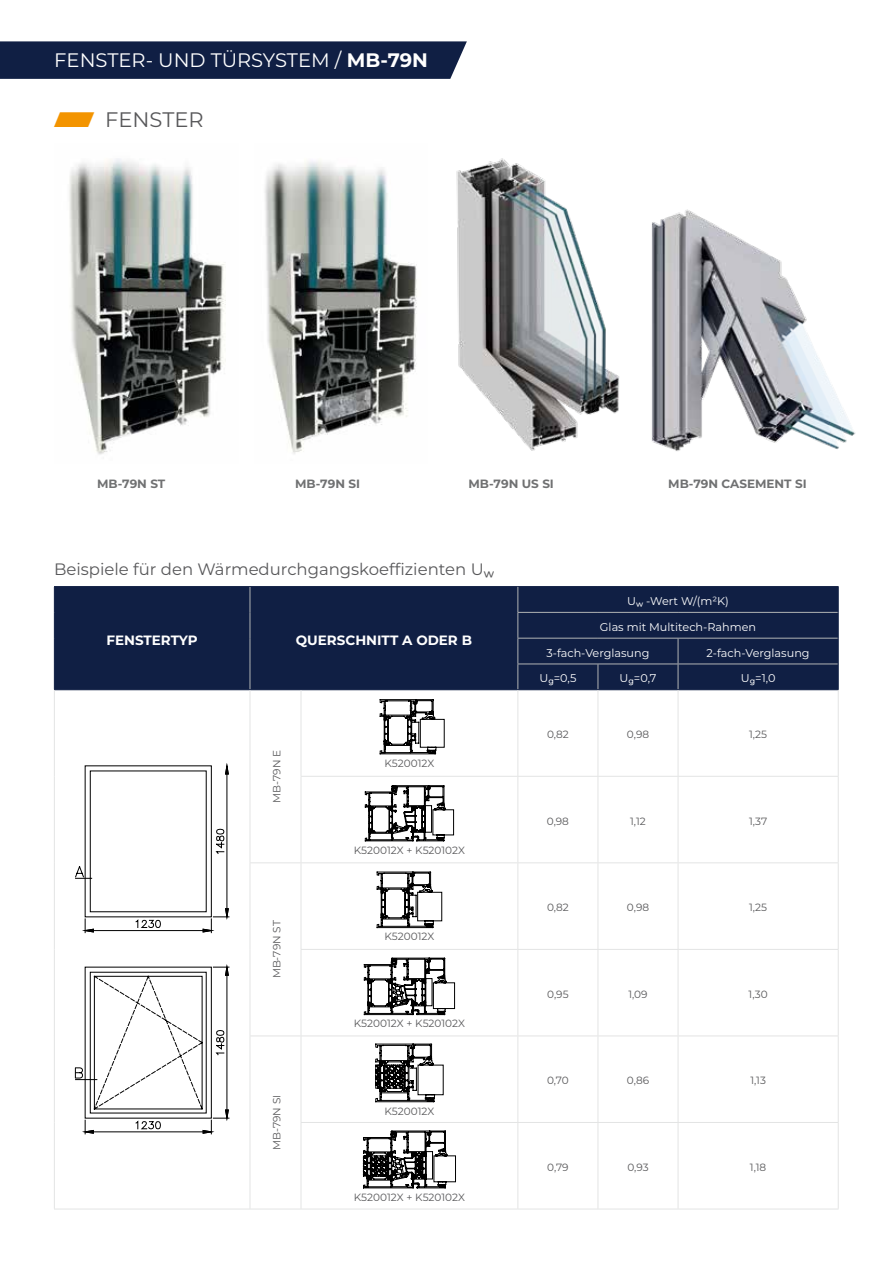
<style>
.page{position:relative;width:893px;height:1263px;background:#fff}
.page>*{position:absolute;margin:0;border:0;box-sizing:border-box;transform-origin:0 0}
.t1{font:21px "Montserrat Alu";color:#58585a}
.t2{font:19.5px "Montserrat Alu";color:#fff}
.t3{font:16.5px "Montserrat Alu";color:#58585a}
.t4{font:700 13.5px "Montserrat Alu";color:#fff}
.t5{font:700 12px "Montserrat Alu";color:#707172}
.t6{font:11.25px "Montserrat Alu";color:#fff}
.t7{font:10.5px "Montserrat Alu";color:#58585a}
.s1{font-weight:700}
.s2{color:#f39400}
</style>
<div class="page">
<div style="left:55px;top:587px;width:783px;height:102px;background:#101f44"></div>
<hr style="left:54px;top:586px;width:196px;height:1px;background:#101f44">
<hr style="left:250px;top:586px;width:51px;height:1px;background:#101f44">
<hr style="left:301px;top:586px;width:217px;height:1px;background:#101f44">
<svg style="left:54px;top:587px;width:1px;height:102px"></svg>
<svg style="left:250px;top:587px;width:1px;height:102px"></svg>
<hr style="left:518px;top:586px;width:80px;height:1px;background:#101f44">
<hr style="left:598px;top:586px;width:80px;height:1px;background:#101f44">
<hr style="left:678px;top:586px;width:161px;height:1px;background:#101f44">
<hr style="left:517px;top:612px;width:81px;height:1px;background:#b1b3b4">
<hr style="left:598px;top:612px;width:80px;height:1px;background:#b1b3b4">
<hr style="left:678px;top:612px;width:160px;height:1px;background:#b1b3b4">
<hr style="left:517px;top:638px;width:81px;height:1px;background:#b1b3b4">
<hr style="left:598px;top:638px;width:80px;height:1px;background:#b1b3b4">
<hr style="left:678px;top:638px;width:160px;height:1px;background:#b1b3b4">
<hr style="left:517px;top:664px;width:81px;height:1px;background:#b1b3b4">
<svg style="left:517px;top:587px;width:1px;height:102px"></svg>
<hr style="left:598px;top:664px;width:80px;height:1px;background:#b1b3b4">
<svg style="left:598px;top:664px;width:1px;height:25px"></svg>
<hr style="left:678px;top:664px;width:160px;height:1px;background:#b1b3b4">
<svg style="left:678px;top:638px;width:1px;height:51px"></svg>
<hr style="left:54px;top:689px;width:196px;height:1px;background:#101f44">
<hr style="left:54px;top:690px;width:1px;height:86px;background:#e3e4e4">
<hr style="left:54px;top:776px;width:1px;height:87px;background:#e3e4e4">
<hr style="left:54px;top:863px;width:1px;height:86px;background:#e3e4e4">
<hr style="left:54px;top:949px;width:1px;height:87px;background:#e3e4e4">
<hr style="left:54px;top:1036px;width:1px;height:86px;background:#e3e4e4">
<hr style="left:54px;top:1122px;width:1px;height:87px;background:#e3e4e4">
<hr style="left:54px;top:1209px;width:196px;height:1px;background:#e3e4e4">
<hr style="left:250px;top:689px;width:51px;height:1px;background:#101f44">
<hr style="left:250px;top:690px;width:1px;height:86px;background:#e3e4e4">
<hr style="left:250px;top:776px;width:1px;height:86px;background:#e3e4e4">
<hr style="left:301px;top:689px;width:217px;height:1px;background:#101f44">
<hr style="left:518px;top:689px;width:80px;height:1px;background:#101f44">
<hr style="left:598px;top:689px;width:80px;height:1px;background:#101f44">
<hr style="left:678px;top:689px;width:161px;height:1px;background:#101f44">
<hr style="left:301px;top:690px;width:1px;height:86px;background:#e3e4e4">
<hr style="left:517px;top:690px;width:1px;height:86px;background:#e3e4e4">
<hr style="left:598px;top:690px;width:1px;height:86px;background:#e3e4e4">
<hr style="left:678px;top:690px;width:1px;height:86px;background:#e3e4e4">
<hr style="left:838px;top:690px;width:1px;height:86px;background:#e3e4e4">
<hr style="left:301px;top:776px;width:217px;height:1px;background:#e3e4e4">
<hr style="left:301px;top:777px;width:1px;height:85px;background:#e3e4e4">
<hr style="left:518px;top:776px;width:80px;height:1px;background:#e3e4e4">
<hr style="left:517px;top:777px;width:1px;height:85px;background:#e3e4e4">
<hr style="left:598px;top:776px;width:80px;height:1px;background:#e3e4e4">
<hr style="left:598px;top:777px;width:1px;height:85px;background:#e3e4e4">
<hr style="left:678px;top:776px;width:161px;height:1px;background:#e3e4e4">
<hr style="left:678px;top:777px;width:1px;height:85px;background:#e3e4e4">
<hr style="left:838px;top:777px;width:1px;height:85px;background:#e3e4e4">
<hr style="left:250px;top:862px;width:51px;height:1px;background:#e3e4e4">
<hr style="left:250px;top:863px;width:1px;height:86px;background:#e3e4e4">
<hr style="left:250px;top:949px;width:1px;height:86px;background:#e3e4e4">
<hr style="left:250px;top:1036px;width:1px;height:86px;background:#e3e4e4">
<hr style="left:250px;top:1122px;width:1px;height:87px;background:#e3e4e4">
<hr style="left:301px;top:862px;width:217px;height:1px;background:#e3e4e4">
<hr style="left:301px;top:863px;width:1px;height:86px;background:#e3e4e4">
<hr style="left:518px;top:862px;width:80px;height:1px;background:#e3e4e4">
<hr style="left:517px;top:863px;width:1px;height:86px;background:#e3e4e4">
<hr style="left:598px;top:862px;width:80px;height:1px;background:#e3e4e4">
<hr style="left:598px;top:863px;width:1px;height:86px;background:#e3e4e4">
<hr style="left:678px;top:862px;width:161px;height:1px;background:#e3e4e4">
<hr style="left:678px;top:863px;width:1px;height:86px;background:#e3e4e4">
<hr style="left:838px;top:863px;width:1px;height:86px;background:#e3e4e4">
<hr style="left:301px;top:1035px;width:217px;height:1px;background:#e3e4e4">
<hr style="left:301px;top:1036px;width:1px;height:86px;background:#e3e4e4">
<hr style="left:518px;top:1035px;width:80px;height:1px;background:#e3e4e4">
<hr style="left:517px;top:1036px;width:1px;height:86px;background:#e3e4e4">
<hr style="left:598px;top:1035px;width:80px;height:1px;background:#e3e4e4">
<hr style="left:598px;top:1036px;width:1px;height:86px;background:#e3e4e4">
<hr style="left:678px;top:1035px;width:161px;height:1px;background:#e3e4e4">
<hr style="left:678px;top:1036px;width:1px;height:86px;background:#e3e4e4">
<hr style="left:838px;top:1036px;width:1px;height:86px;background:#e3e4e4">
<hr style="left:301px;top:949px;width:217px;height:1px;background:#e3e4e4">
<hr style="left:301px;top:950px;width:1px;height:85px;background:#e3e4e4">
<hr style="left:518px;top:949px;width:80px;height:1px;background:#e3e4e4">
<hr style="left:517px;top:950px;width:1px;height:85px;background:#e3e4e4">
<hr style="left:598px;top:949px;width:80px;height:1px;background:#e3e4e4">
<hr style="left:598px;top:950px;width:1px;height:85px;background:#e3e4e4">
<hr style="left:678px;top:949px;width:161px;height:1px;background:#e3e4e4">
<hr style="left:678px;top:950px;width:1px;height:85px;background:#e3e4e4">
<hr style="left:838px;top:950px;width:1px;height:85px;background:#e3e4e4">
<hr style="left:301px;top:1122px;width:217px;height:1px;background:#e3e4e4">
<hr style="left:301px;top:1123px;width:1px;height:86px;background:#e3e4e4">
<hr style="left:518px;top:1122px;width:80px;height:1px;background:#e3e4e4">
<hr style="left:517px;top:1123px;width:1px;height:86px;background:#e3e4e4">
<hr style="left:598px;top:1122px;width:80px;height:1px;background:#e3e4e4">
<hr style="left:598px;top:1123px;width:1px;height:86px;background:#e3e4e4">
<hr style="left:678px;top:1122px;width:161px;height:1px;background:#e3e4e4">
<hr style="left:678px;top:1123px;width:1px;height:86px;background:#e3e4e4">
<hr style="left:838px;top:1123px;width:1px;height:86px;background:#e3e4e4">
<hr style="left:250px;top:1035px;width:51px;height:1px;background:#e3e4e4">
<hr style="left:250px;top:1209px;width:51px;height:1px;background:#e3e4e4">
<hr style="left:301px;top:1209px;width:217px;height:1px;background:#e3e4e4">
<hr style="left:518px;top:1209px;width:80px;height:1px;background:#e3e4e4">
<hr style="left:598px;top:1209px;width:80px;height:1px;background:#e3e4e4">
<hr style="left:678px;top:1209px;width:161px;height:1px;background:#e3e4e4">
<svg style="left:838px;top:587px;width:1px;height:102px"></svg>
<svg style="left:85px;top:765px;width:127px;height:64px"></svg>
<hr style="left:227px;top:774px;width:1px;height:135px;background:#000">
<svg style="left:225px;top:763px;width:4px;height:11px"></svg>
<svg style="left:75px;top:829px;width:154px;height:305px"></svg>
<svg style="left:380px;top:699px;width:65px;height:55px"></svg>
<svg style="left:365px;top:785px;width:89px;height:56px"></svg>
<svg style="left:377px;top:872px;width:65px;height:56px"></svg>
<svg style="left:364px;top:958px;width:91px;height:57px"></svg>
<svg style="left:375px;top:1044px;width:69px;height:58px"></svg>
<svg style="left:363px;top:1130px;width:93px;height:58px"></svg>
<svg style="left:0;top:41px;width:467px;height:38px;background:#172649"></svg>
<img style="left:651px;top:209px;width:205px;height:242px">
<img style="left:264px;top:161px;width:153px;height:293px">
<img style="left:69px;top:158px;width:157px;height:297px">
<img style="left:456px;top:158px;width:164px;height:293px">
<h2 class="t2" style="left:54px;top:47px;width:375px">FENSTER- UND TÜRSYSTEM / <span class="s1">MB-79N</span></h2>
<h1 class="t1" style="left:54px;top:105px;width:151px"><span class="s2">⸠</span> FENSTER</h1>
<p class="t5" style="left:97px;top:475px;width:70px">MB-79N ST</p>
<p class="t5" style="left:295px;top:475px;width:66px">MB-79N SI</p>
<p class="t5" style="left:468px;top:475px;width:87px">MB-79N US SI</p>
<p class="t5" style="left:668px;top:475px;width:140px">MB-79N CASEMENT SI</p>
<h3 class="t3" style="left:54px;top:557px;width:442px">Beispiele für den Wärmedurchgangskoeffizienten Uw</h3>
<p class="t4" style="left:106px;top:630px;width:93px">FENSTERTYP</p>
<p class="t4" style="left:296px;top:630px;width:178px">QUERSCHNITT A ODER B</p>
<p class="t7" style="left:270px;top:803px;width:54px;rotate:-90deg">MB-79N E</p>
<p class="t7" style="left:384px;top:756px;width:51px">K520012X</p>
<p class="t7" style="left:270px;top:978px;width:60px;rotate:-90deg">MB-79N ST</p>
<p class="t7" style="left:354px;top:843px;width:113px">K520012X + K520102X</p>
<p class="t7" style="left:384px;top:929px;width:51px">K520012X</p>
<p class="t7" style="left:354px;top:1016px;width:113px">K520012X + K520102X</p>
<p class="t7" style="left:270px;top:1150px;width:57px;rotate:-90deg">MB-79N SI</p>
<p class="t7" style="left:384px;top:1103px;width:51px">K520012X</p>
<p class="t7" style="left:354px;top:1190px;width:113px">K520012X + K520102X</p>
<p class="t6" style="left:627px;top:593px;width:103px">Uw -Wert W/(m²K)</p>
<p class="t6" style="left:600px;top:619px;width:158px">Glas mit Multitech-Rahmen</p>
<p class="t6" style="left:546px;top:645px;width:105px">3-fach-Verglasung</p>
<p class="t6" style="left:707px;top:645px;width:105px">2-fach-Verglasung</p>
<p class="t6" style="left:539px;top:671px;width:38px">Ug=0,5</p>
<p class="t6" style="left:619px;top:671px;width:39px">Ug=0,7</p>
<p class="t6" style="left:741px;top:671px;width:36px">Ug=1,0</p>
<p class="t7" style="left:547px;top:727px;width:23px">0,82</p>
<p class="t7" style="left:627px;top:727px;width:24px">0,98</p>
<p class="t7" style="left:749px;top:727px;width:20px">1,25</p>
<p class="t7" style="left:547px;top:814px;width:24px">0,98</p>
<p class="t7" style="left:630px;top:814px;width:17px">1,12</p>
<p class="t7" style="left:749px;top:814px;width:20px">1,37</p>
<p class="t7" style="left:547px;top:900px;width:23px">0,82</p>
<p class="t7" style="left:627px;top:900px;width:24px">0,98</p>
<p class="t7" style="left:749px;top:900px;width:20px">1,25</p>
<p class="t7" style="left:547px;top:987px;width:23px">0,95</p>
<p class="t7" style="left:628px;top:987px;width:21px">1,09</p>
<p class="t7" style="left:749px;top:987px;width:20px">1,30</p>
<p class="t7" style="left:547px;top:1073px;width:23px">0,70</p>
<p class="t7" style="left:627px;top:1073px;width:24px">0,86</p>
<p class="t7" style="left:750px;top:1073px;width:17px">1,13</p>
<p class="t7" style="left:547px;top:1160px;width:23px">0,79</p>
<p class="t7" style="left:627px;top:1160px;width:23px">0,93</p>
<p class="t7" style="left:750px;top:1160px;width:18px">1,18</p>
</div>
